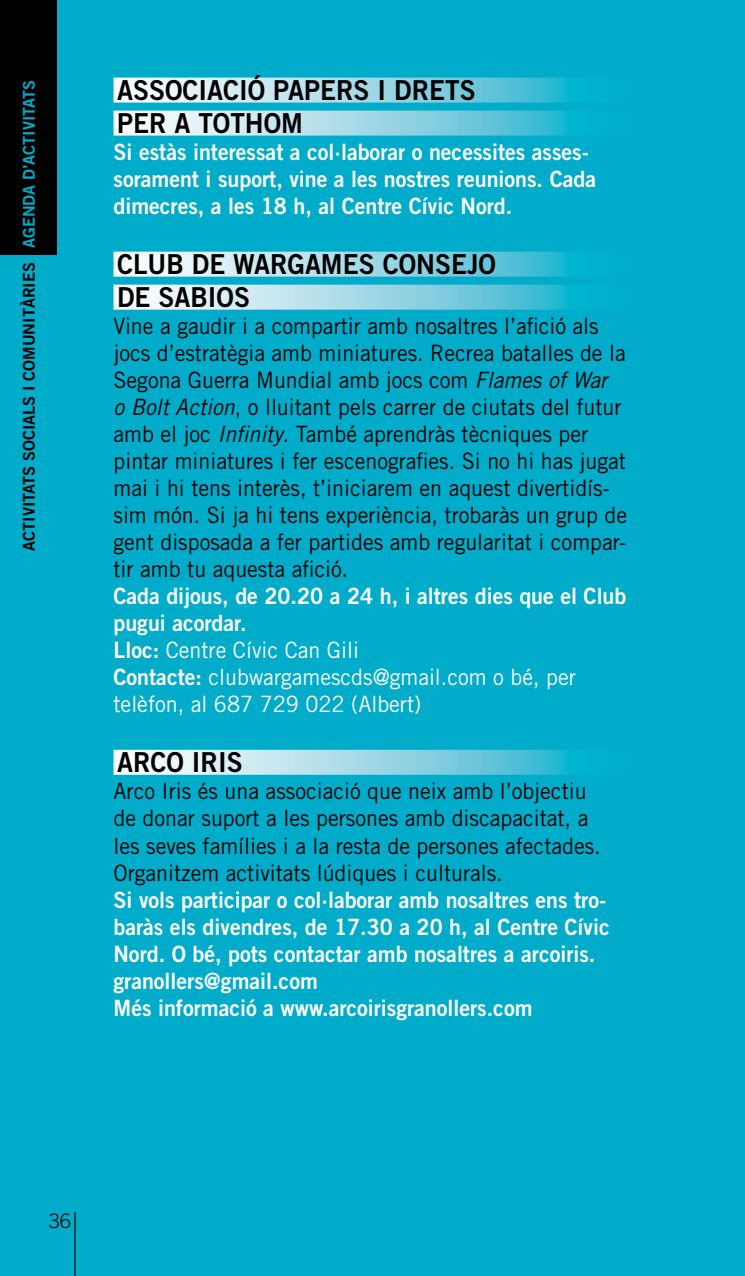
<style>
.page{position:relative;width:745px;height:1276px;background:#fff}
.page>*{position:absolute;margin:0;border:0;box-sizing:border-box;transform-origin:0 0}
.t1{font:27.5px/33px "Trade Gothic Bold Two";color:#000;scale:.95 1}
.t2{font:22.5px/27px "Trade Gothic";color:#000;scale:.95 1}
.t3{font:22.5px/27px "Trade Gothic Bold Two";color:#fff;scale:.95 1}
.t4{font:22.5px/27px "Trade Gothic";color:#fff;scale:.95 1}
.t5{font:300 20px "Trade Gothic";color:#000}
.t6{font:16.25px "Trade Gothic Bold Two";color:#000}
.t7{font:16.25px "Trade Gothic Bold Two";color:#00acc9}
.s1{font-style:italic}
.s2{font-family:"Trade Gothic Bold Two"}
</style>
<div class="page">
<div style="left:0;top:0;width:744px;height:1276px;background:#00acc9"></div>
<div style="left:0;top:0;width:57px;height:255px;background:#000"></div>
<svg style="left:113px;top:78px;width:454px;height:25px;background:#a2dbe8"></svg>
<svg style="left:113px;top:111px;width:454px;height:25px;background:#a2dbe8"></svg>
<svg style="left:113px;top:252px;width:454px;height:25px;background:#a2dbe8"></svg>
<svg style="left:113px;top:285px;width:454px;height:25px;background:#a2dbe8"></svg>
<svg style="left:113px;top:750px;width:454px;height:25px;background:#a3dbe8"></svg>
<hr style="left:74px;top:1212px;width:2px;height:64px;background:#000">
<p class="t7" style="left:19px;top:248px;width:170px;rotate:-90deg">AGENDA D’ACTIVITATS</p>
<p class="t6" style="left:19px;top:551px;width:290px;rotate:-90deg">ACTIVITATS SOCIALS I COMUNITÀRIES</p>
<p class="t1" style="left:117px;top:73px;width:379px">ASSOCIACIÓ PAPERS I DRETS<br>PER A TOTHOM</p>
<p class="t3" style="left:113px;top:138px;width:509px">Si estàs interessat a col·laborar o necessites asses&shy;sorament i suport, vine a les nostres reunions. Cada dimecres, a les 18 h, al Centre Cívic Nord.</p>
<p class="t1" style="left:117px;top:247px;width:400px">CLUB DE WARGAMES CONSEJO<br>DE SABIOS</p>
<p class="t2" style="left:113px;top:312px;width:541px">Vine a gaudir i a compartir amb nosaltres l’afició als jocs d’estratègia amb miniatures. Recrea batalles de la Segona Guerra Mundial amb jocs com <span class="s1">Flames of War<br>o Bolt Action</span>, o lluitant pels carrer de ciutats del futur amb el joc <span class="s1">Infinity</span>. També aprendràs tècniques per pintar miniatures i fer escenografies. Si no hi has jugat mai i hi tens interès, t’iniciarem en aquest divertidís&shy;sim món. Si ja hi tens experiència, trobaràs un grup de gent disposada a fer partides amb regularitat i compar&shy;tir amb tu aquesta afició.</p>
<p class="t3" style="left:113px;top:582px;width:541px">Cada dijous, de 20.20 a 24 h, i altres dies que el Club pugui acordar.</p>
<p class="t4" style="left:113px;top:636px;width:488px"><span class="s2">Lloc:</span> Centre Cívic Can Gili<br><span class="s2">Contacte:</span> clubwargamescds@gmail.com o bé, per telèfon, al 687 729 022 (Albert)</p>
<p class="t1" style="left:117px;top:745px;width:134px">ARCO IRIS</p>
<p class="t2" style="left:113px;top:777px;width:514px">Arco Iris és una associació que neix amb l’objectiu de donar suport a les persones amb discapacitat, a les seves famílies i a la resta de persones afectades.<br>Organitzem activitats lúdiques i culturals.</p>
<p class="t3" style="left:113px;top:885px;width:523px">Si vols participar o col·laborar amb nosaltres ens tro&shy;baràs els divendres, de 17.30 a 20 h, al Centre Cívic Nord. O bé, pots contactar amb nosaltres a arcoiris. granollers@gmail.com<br>Més informació a www.arcoirisgranollers.com</p>
<p class="t5" style="left:49px;top:1209px;width:24px">36</p>
</div>
